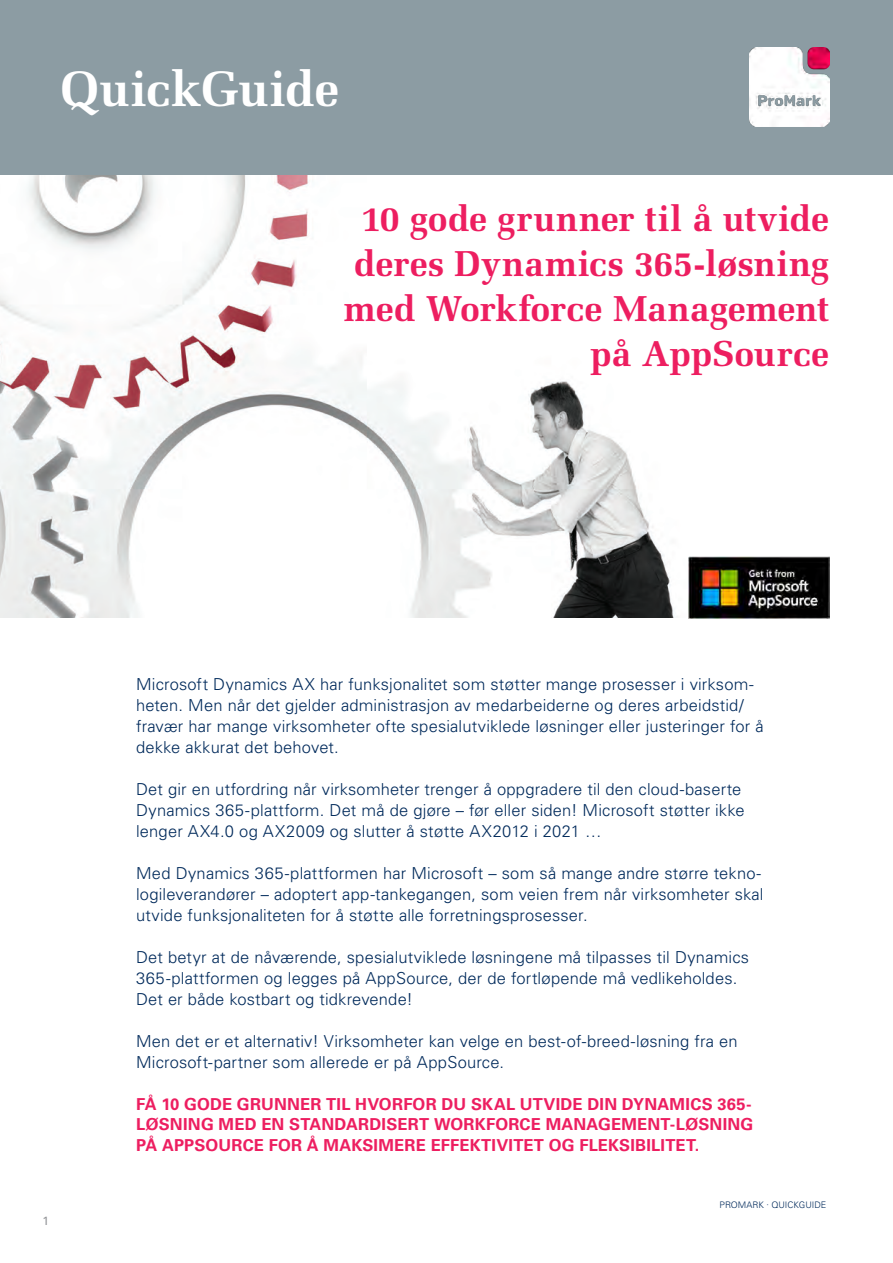
<style>
.page{position:relative;width:893px;height:1263px;background:#fff}
.page>*{position:absolute;margin:0;border:0;box-sizing:border-box;transform-origin:0 0}
.Copy{font:700 49.5px "Melior LT Std";letter-spacing:-.005em;color:#fff}
.Copy-2{font:700 36px/45px "Melior LT Std";color:#ed1e60;text-align:right}
.Copy-3{font:300 16.5px/21px "Univers LT Std";letter-spacing:.01em;color:#002a5b}
.Copy-4{font:700 16.5px/20.7px "Univers LT Std";letter-spacing:.01em;color:#ed1e60;text-align:justify}
.t1{font:12px "Univers LT Std";color:#939598}
.Quotes_fed{font:300 9px "Univers LT Std";color:#002a5b}
</style>
<div class="page">
<img style="left:0;top:174px;width:849px;height:443px">
<div style="left:0;top:0;width:893px;height:174px;background:#8c9ca3"></div>
<img style="left:689px;top:556px;width:140px;height:62px">
<img style="left:750px;top:47px;width:79px;height:80px">
<p class="Copy" style="left:61px;top:59px;width:280px">QuickGuide</p>
<p class="Copy-2" style="left:344px;top:196px;width:487px">10 gode grunner til å utvide deres Dynamics 365-løsning med Workforce Management på AppSource</p>
<p class="t1" style="left:43px;top:1213px;width:8px">1</p>
<p class="Copy-3" style="left:136px;top:674px;width:629px">Microsoft Dynamics AX har funksjonalitet som støtter mange prosesser i virksom&shy;heten. Men når det gjelder administrasjon av medarbeiderne og deres arbeidstid/ fravær har mange virksomheter ofte spesialutviklede løsninger eller justeringer for å dekke akkurat det behovet.</p>
<p class="Copy-3" style="left:136px;top:779px;width:610px">Det gir en utfordring når virksomheter trenger å oppgradere til den cloud-baserte<br>Dynamics 365-plattform. Det må de gjøre – før eller siden! Microsoft støtter ikke lenger AX4.0 og AX2009 og slutter å støtte AX2012 i 2021 …</p>
<p class="Copy-3" style="left:136px;top:863px;width:629px">Med Dynamics 365-plattformen har Microsoft – som så mange andre større tekno&shy;logileverandører – adoptert app-tankegangen, som veien frem når virksomheter skal utvide funksjonaliteten for å støtte alle forretningsprosesser.</p>
<p class="Copy-3" style="left:136px;top:947px;width:615px">Det betyr at de nåværende, spesialutviklede løsningene må tilpasses til Dynamics<br>365-plattformen og legges på AppSource, der de fortløpende må vedlikeholdes.<br>Det er både kostbart og tidkrevende!</p>
<p class="Copy-3" style="left:136px;top:1031px;width:603px">Men det er et alternativ! Virksomheter kan velge en best-of-breed-løsning fra en<br>Microsoft-partner som allerede er på AppSource.</p>
<p class="Copy-4" style="left:136px;top:1093px;width:619px">FÅ 10 GODE GRUNNER TIL HVORFOR DU SKAL UTVIDE DIN DYNAMICS 365- LØSNING MED EN STANDARDISERT WORKFORCE MANAGEMENT-LØSNING PÅ APPSOURCE FOR Å MAKSIMERE EFFEKTIVITET OG FLEKSIBILITET.</p>
<p class="Quotes_fed" style="left:719px;top:1199px;width:108px">PROMARK · QUICKGUIDE</p>
</div>
